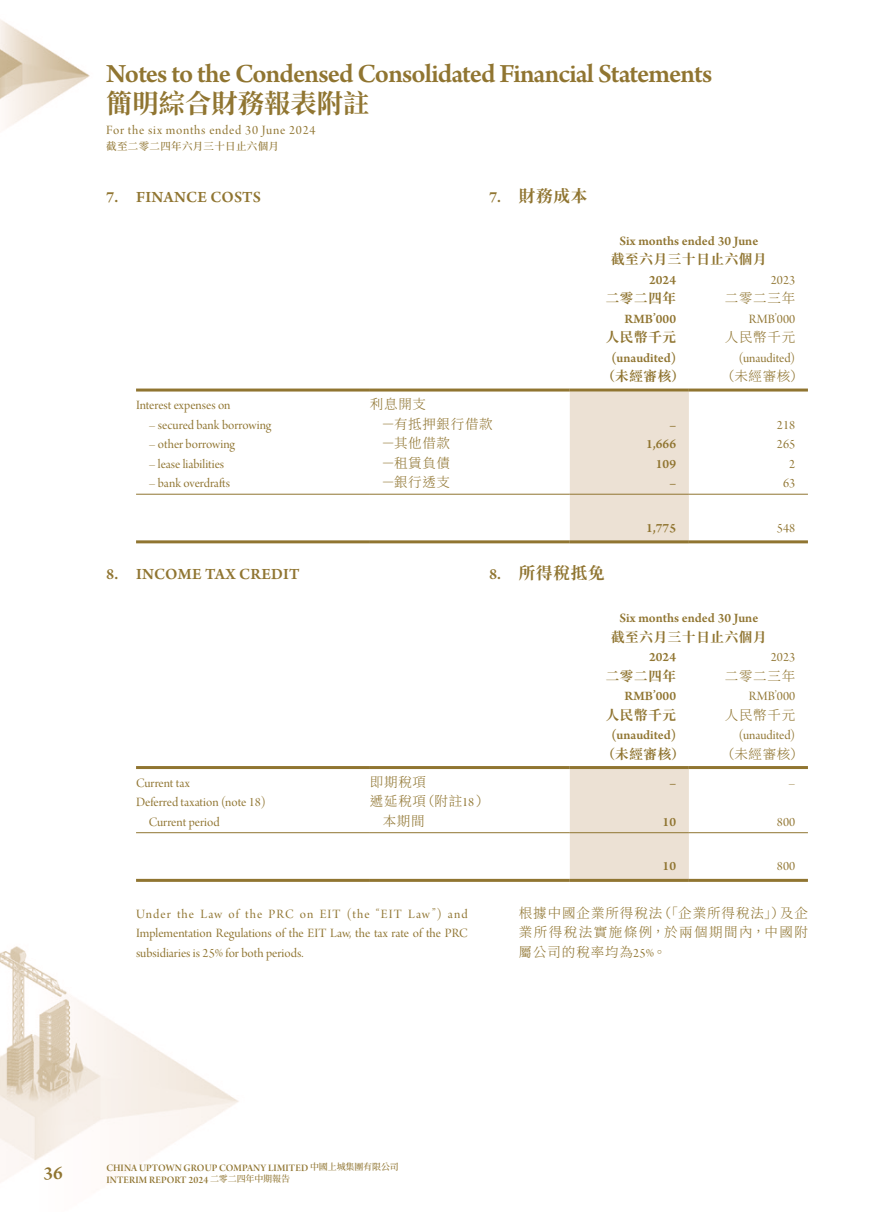
<style>
.page{position:relative;width:893px;height:1212px;background:#fff}
.page>*{position:absolute;margin:0;border:0;box-sizing:border-box;transform-origin:0 0}
.t1{font:600 27.75px "Arno Pro";letter-spacing:-.03em;color:#907531}
.t2{font:700 26.25px "Source Han Serif TC";letter-spacing:.005em;color:#907531}
.t3{font:600 19.5px "Arno Pro";color:#907531}
.Heading_1{font:600 16.5px "Arno Pro";letter-spacing:.015em;color:#907531}
.C_Heading_1{font:700 16.5px "Source Han Serif TC";letter-spacing:.055em;color:#907531}
.Body_Text{font:13.5px/19.5px "Arno Pro Display";color:#907531;text-align:justify}
.Body_Text-2{font:600 13.5px "Arno Pro";letter-spacing:.005em;color:#907531}
.Body_Text-3{font:300 13.5px "Source Han Serif TC";letter-spacing:.05em;color:#907531}
.C_Body_Text{font:300 13.5px/19.5px "Source Han Serif TC";letter-spacing:.07em;color:#907531;text-align:justify}
.Body_Text-4{font:700 13.5px "Source Han Serif TC";letter-spacing:.055em;color:#907531}
.Body_Text-5{font:13.5px "Arno Pro Display";letter-spacing:.055em;color:#907531}
.t4{font:10.5px/12px "Arno Pro Smbd Display";letter-spacing:.01em;color:#907531}
.t5{font:500 10.5px "Source Han Serif TC";letter-spacing:.03em;color:#907531}
.s1{font-family:"Arno Pro";font-weight:600}
.s2{font-family:"Arno Pro Display";font-weight:400}
.s3{font-family:"Source Han Serif TC";font-weight:500;font-size:9px}
</style>
<div class="page">
<img style="left:0;top:19px;width:808px;height:1163px">
<div style="left:570px;top:391px;width:119px;height:149px;background:#ece1d4"></div>
<hr style="left:136px;top:388px;width:234px;height:3px;background:#907531">
<hr style="left:370px;top:388px;width:200px;height:3px;background:#907531">
<hr style="left:570px;top:388px;width:119px;height:3px;background:#907531">
<hr style="left:689px;top:388px;width:119px;height:3px;background:#907531">
<hr style="left:136px;top:494px;width:234px;height:1px;background:#907531">
<hr style="left:370px;top:494px;width:200px;height:1px;background:#907531">
<hr style="left:570px;top:494px;width:119px;height:1px;background:#907531">
<hr style="left:689px;top:494px;width:119px;height:1px;background:#907531">
<hr style="left:136px;top:540px;width:234px;height:3px;background:#907531">
<hr style="left:370px;top:540px;width:200px;height:3px;background:#907531">
<hr style="left:570px;top:540px;width:119px;height:3px;background:#907531">
<hr style="left:689px;top:540px;width:119px;height:3px;background:#907531">
<div style="left:570px;top:769px;width:119px;height:110px;background:#ece1d4"></div>
<hr style="left:136px;top:766px;width:234px;height:3px;background:#907531">
<hr style="left:370px;top:766px;width:200px;height:3px;background:#907531">
<hr style="left:570px;top:766px;width:119px;height:3px;background:#907531">
<hr style="left:689px;top:766px;width:119px;height:3px;background:#907531">
<hr style="left:136px;top:832px;width:234px;height:1px;background:#907531">
<hr style="left:370px;top:832px;width:200px;height:1px;background:#907531">
<hr style="left:570px;top:832px;width:119px;height:1px;background:#907531">
<hr style="left:689px;top:832px;width:119px;height:1px;background:#907531">
<hr style="left:136px;top:879px;width:234px;height:3px;background:#907531">
<hr style="left:370px;top:879px;width:200px;height:3px;background:#907531">
<hr style="left:570px;top:879px;width:119px;height:3px;background:#907531">
<hr style="left:689px;top:879px;width:119px;height:3px;background:#907531">
<h1 class="t1" style="left:106px;top:58px;width:607px">Notes to the Condensed Consolidated Financial Statements</h1>
<h2 class="t2" style="left:106px;top:89px;width:265px">簡明綜合財務報表附註</h2>
<p class="Body_Text-5" style="left:106px;top:123px;width:211px">For the six months ended 30 June 2024</p>
<p class="t5" style="left:106px;top:140px;width:174px">截至二零二四年六月三十日止六個月</p>
<p class="Heading_1" style="left:106px;top:187px;width:156px">7. FINANCE COSTS</p>
<p class="C_Heading_1" style="left:489px;top:186px;width:100px"><span class="s1">7.</span> 財務成本</p>
<p class="Body_Text-2" style="left:619px;top:233px;width:140px">Six months ended 30 June</p>
<p class="Body_Text-4" style="left:611px;top:252px;width:157px">截至六月三十日止六個月</p>
<p class="Body_Text-2" style="left:649px;top:272px;width:28px">2024</p>
<p class="Body_Text" style="left:771px;top:271px;width:26px">2023</p>
<p class="Body_Text-4" style="left:606px;top:291px;width:72px">二零二四年</p>
<p class="Body_Text-3" style="left:725px;top:291px;width:72px">二零二三年</p>
<p class="Body_Text-2" style="left:624px;top:311px;width:53px">RMB’000</p>
<p class="Body_Text" style="left:749px;top:310px;width:48px">RMB’000</p>
<p class="Body_Text-4" style="left:606px;top:330px;width:72px">人民幣千元</p>
<p class="Body_Text-3" style="left:725px;top:330px;width:72px">人民幣千元</p>
<p class="Body_Text-2" style="left:612px;top:350px;width:66px">(unaudited)</p>
<p class="Body_Text" style="left:739px;top:349px;width:58px">(unaudited)</p>
<p class="Body_Text-4" style="left:602px;top:369px;width:84px">（未經審核）</p>
<p class="Body_Text-3" style="left:721px;top:369px;width:84px">（未經審核）</p>
<p class="Body_Text" style="left:136px;top:396px;width:96px">Interest expenses on</p>
<p class="Body_Text-3" style="left:370px;top:397px;width:58px">利息開支</p>
<p class="Body_Text" style="left:149px;top:416px;width:124px">– secured bank borrowing</p>
<p class="Body_Text-3" style="left:382px;top:416px;width:113px">－有抵押銀行借款</p>
<p class="Body_Text-2" style="left:669px;top:417px;width:8px">–</p>
<p class="Body_Text" style="left:777px;top:416px;width:20px">218</p>
<p class="Body_Text" style="left:149px;top:435px;width:88px">– other borrowing</p>
<p class="Body_Text-3" style="left:382px;top:436px;width:70px">－其他借款</p>
<p class="Body_Text-2" style="left:646px;top:437px;width:32px">1,666</p>
<p class="Body_Text" style="left:777px;top:435px;width:20px">265</p>
<p class="Body_Text" style="left:149px;top:455px;width:77px">– lease liabilities</p>
<p class="Body_Text-3" style="left:382px;top:455px;width:70px">－租賃負債</p>
<p class="Body_Text-2" style="left:656px;top:456px;width:22px">109</p>
<p class="Body_Text" style="left:789px;top:455px;width:8px">2</p>
<p class="Body_Text" style="left:149px;top:474px;width:83px">– bank overdrafts</p>
<p class="Body_Text-3" style="left:382px;top:475px;width:70px">－銀行透支</p>
<p class="Body_Text-2" style="left:669px;top:476px;width:8px">–</p>
<p class="Body_Text" style="left:783px;top:474px;width:14px">63</p>
<p class="Body_Text-2" style="left:646px;top:520px;width:32px">1,775</p>
<p class="Body_Text" style="left:777px;top:519px;width:20px">548</p>
<p class="Heading_1" style="left:106px;top:565px;width:195px">8. INCOME TAX CREDIT</p>
<p class="Body_Text-2" style="left:619px;top:610px;width:140px">Six months ended 30 June</p>
<p class="Body_Text-4" style="left:611px;top:629px;width:157px">截至六月三十日止六個月</p>
<p class="Body_Text-2" style="left:649px;top:649px;width:28px">2024</p>
<p class="Body_Text" style="left:771px;top:648px;width:26px">2023</p>
<p class="Body_Text-4" style="left:606px;top:668px;width:72px">二零二四年</p>
<p class="Body_Text-3" style="left:725px;top:668px;width:72px">二零二三年</p>
<p class="Body_Text-2" style="left:624px;top:688px;width:53px">RMB’000</p>
<p class="Body_Text" style="left:749px;top:687px;width:48px">RMB’000</p>
<p class="Body_Text-4" style="left:606px;top:707px;width:72px">人民幣千元</p>
<p class="Body_Text-3" style="left:725px;top:707px;width:72px">人民幣千元</p>
<p class="Body_Text-2" style="left:612px;top:727px;width:66px">(unaudited)</p>
<p class="Body_Text" style="left:739px;top:726px;width:58px">(unaudited)</p>
<p class="Body_Text-4" style="left:602px;top:746px;width:84px">（未經審核）</p>
<p class="Body_Text-3" style="left:721px;top:746px;width:84px">（未經審核）</p>
<p class="Body_Text" style="left:136px;top:774px;width:55px">Current tax</p>
<p class="Body_Text-3" style="left:370px;top:774px;width:58px">即期稅項</p>
<p class="Body_Text-2" style="left:669px;top:775px;width:8px">–</p>
<p class="Body_Text" style="left:788px;top:774px;width:8px">–</p>
<p class="Body_Text" style="left:136px;top:793px;width:131px">Deferred taxation (note 18)</p>
<p class="Body_Text-3" style="left:370px;top:794px;width:121px">遞延稅項（附註<span class="s2">18</span>）</p>
<p class="Body_Text" style="left:149px;top:813px;width:72px">Current period</p>
<p class="Body_Text-3" style="left:383px;top:813px;width:43px">本期間</p>
<p class="Body_Text-2" style="left:663px;top:814px;width:15px">10</p>
<p class="Body_Text" style="left:777px;top:813px;width:20px">800</p>
<p class="Body_Text-2" style="left:663px;top:858px;width:15px">10</p>
<p class="Body_Text" style="left:777px;top:857px;width:20px">800</p>
<p class="Body_Text" style="left:136px;top:905px;width:333px">Under the Law of the PRC on EIT (the “EIT Law”) and Implementation Regulations of the EIT Law, the tax rate of the PRC subsidiaries is 25% for both periods.</p>
<p class="C_Heading_1" style="left:489px;top:564px;width:117px"><span class="s1">8.</span> 所得稅抵免</p>
<p class="C_Body_Text" style="left:519px;top:903px;width:291px">根據中國企業所得稅法（「企業所得稅法」）及企業所得稅法實施條例，於兩個期間內，中國附屬公司的稅率均為<span class="s2">25%</span>。</p>
<h3 class="t3" style="left:44px;top:1162px;width:21px">36</h3>
<p class="t4" style="left:106px;top:1162px;width:294px">CHINA UPTOWN GROUP COMPANY LIMITED <span class="s3">中國上城集團有限公司<br></span>INTERIM REPORT 2024 <span class="s3">二零二四年中期報告</span></p>
</div>
